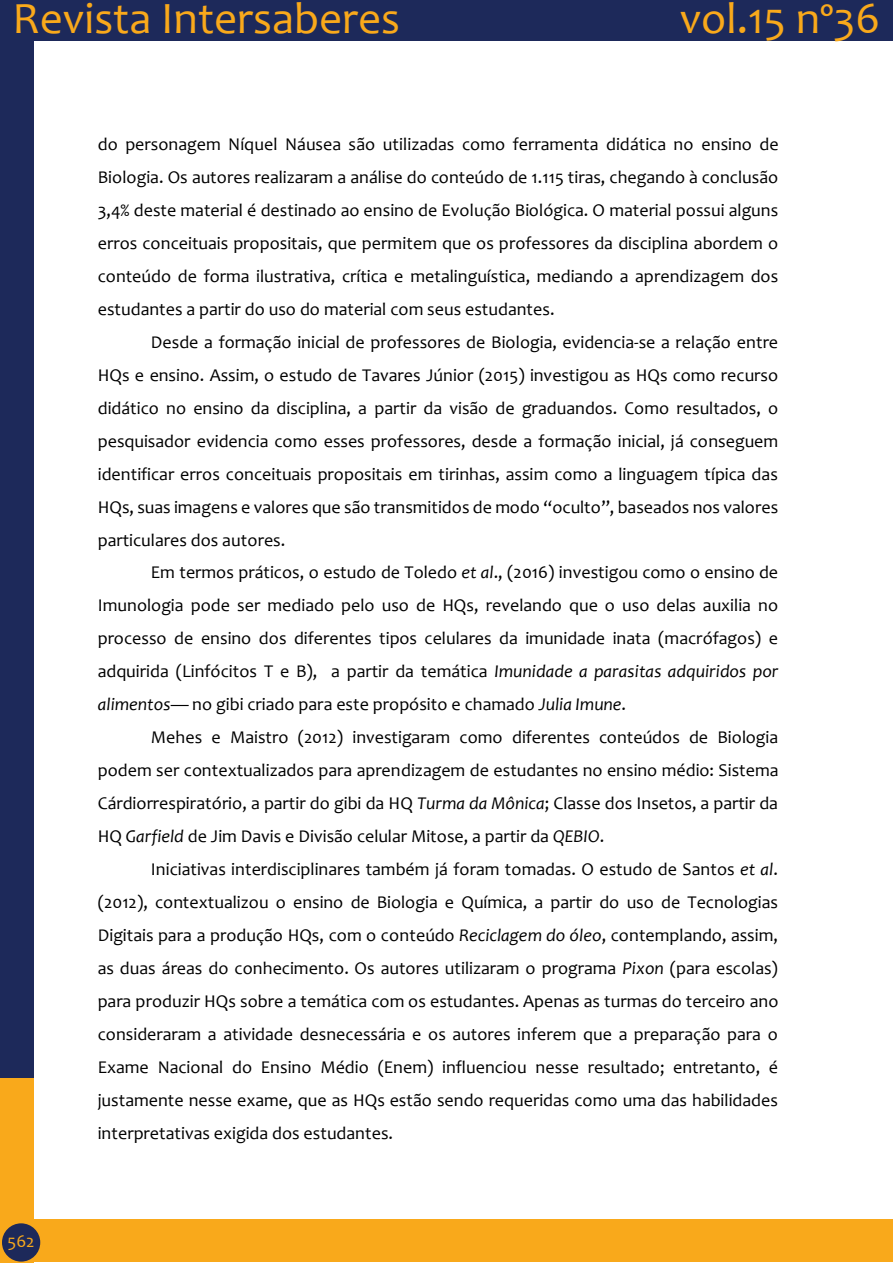
<style>
.page{position:relative;width:893px;height:1263px;background:#fff}
.page>*{position:absolute;margin:0;border:0;box-sizing:border-box;transform-origin:0 0}
.t1{font:45px "Candara";color:#f9a91b}
.t2{font:18px "Candara";color:#000}
.t3{font:18px "Candara";color:#f9a91b}
.s1{font-style:italic}
</style>
<div class="page">
<div style="left:0;top:0;width:33px;height:1081px;background:#1d295a"></div>
<div style="left:0;top:0;width:893px;height:41px;background:#1d295a"></div>
<div style="left:0;top:1078px;width:33px;height:185px;background:#f9a91b"></div>
<div style="left:21px;top:1219px;width:872px;height:43px;background:#f9a91b"></div>
<div style="left:2px;top:1223px;width:38px;height:38px;background:#1d295a;border-radius:50%"></div>
<h1 class="t1" style="left:13px;top:-9px;width:389px">Revista Intersaberes</h1>
<h1 class="t1" style="left:680px;top:-9px;width:202px">vol.15 nº36</h1>
<p class="t3" style="left:8px;top:1229px;width:29px">562</p>
<p class="t2" style="left:98px;top:133px;width:682px">do personagem Níquel Náusea são utilizadas como ferramenta didática no ensino de</p>
<p class="t2" style="left:98px;top:166px;width:682px">Biologia. Os autores realizaram a análise do conteúdo de 1.115 tiras, chegando à conclusão</p>
<p class="t2" style="left:98px;top:199px;width:682px">3,4% deste material é destinado ao ensino de Evolução Biológica. O material possui alguns</p>
<p class="t2" style="left:98px;top:232px;width:682px">erros conceituais propositais, que permitem que os professores da disciplina abordem o</p>
<p class="t2" style="left:98px;top:265px;width:682px">conteúdo de forma ilustrativa, crítica e metalinguística, mediando a aprendizagem dos</p>
<p class="t2" style="left:98px;top:298px;width:458px">estudantes a partir do uso do material com seus estudantes.</p>
<p class="t2" style="left:151px;top:330px;width:629px">Desde a formação inicial de professores de Biologia, evidencia-se a relação entre</p>
<p class="t2" style="left:98px;top:363px;width:682px">HQs e ensino. Assim, o estudo de Tavares Júnior (2015) investigou as HQs como recurso</p>
<p class="t2" style="left:98px;top:396px;width:682px">didático no ensino da disciplina, a partir da visão de graduandos. Como resultados, o</p>
<p class="t2" style="left:98px;top:429px;width:682px">pesquisador evidencia como esses professores, desde a formação inicial, já conseguem</p>
<p class="t2" style="left:98px;top:462px;width:682px">identificar erros conceituais propositais em tirinhas, assim como a linguagem típica das</p>
<p class="t2" style="left:98px;top:495px;width:682px">HQs, suas imagens e valores que são transmitidos de modo “oculto”, baseados nos valores</p>
<p class="t2" style="left:98px;top:528px;width:189px">particulares dos autores.</p>
<p class="t2" style="left:151px;top:561px;width:629px">Em termos práticos, o estudo de Toledo <span class="s1">et al</span>., (2016) investigou como o ensino de</p>
<p class="t2" style="left:98px;top:594px;width:682px">Imunologia pode ser mediado pelo uso de HQs, revelando que o uso delas auxilia no</p>
<p class="t2" style="left:98px;top:627px;width:682px">processo de ensino dos diferentes tipos celulares da imunidade inata (macrófagos) e</p>
<p class="t2" style="left:98px;top:660px;width:682px">adquirida (Linfócitos T e B), a partir da temática <span class="s1">Imunidade a parasitas adquiridos por</span></p>
<p class="t2" style="left:98px;top:693px;width:530px"><span class="s1">alimentos</span>— no gibi criado para este propósito e chamado <span class="s1">Julia Imune</span>.</p>
<p class="t2" style="left:151px;top:726px;width:629px">Mehes e Maistro (2012) investigaram como diferentes conteúdos de Biologia</p>
<p class="t2" style="left:98px;top:759px;width:682px">podem ser contextualizados para aprendizagem de estudantes no ensino médio: Sistema</p>
<p class="t2" style="left:98px;top:792px;width:682px">Cárdiorrespiratório, a partir do gibi da HQ <span class="s1">Turma da Mônica</span>; Classe dos Insetos, a partir da</p>
<p class="t2" style="left:98px;top:825px;width:508px">HQ <span class="s1">Garfield</span> de Jim Davis e Divisão celular Mitose, a partir da <span class="s1">QEBIO</span>.</p>
<p class="t2" style="left:151px;top:858px;width:629px">Iniciativas interdisciplinares também já foram tomadas. O estudo de Santos <span class="s1">et al</span>.</p>
<p class="t2" style="left:98px;top:891px;width:682px">(2012), contextualizou o ensino de Biologia e Química, a partir do uso de Tecnologias</p>
<p class="t2" style="left:98px;top:924px;width:682px">Digitais para a produção HQs, com o conteúdo <span class="s1">Reciclagem do óleo</span>, contemplando, assim,</p>
<p class="t2" style="left:98px;top:957px;width:682px">as duas áreas do conhecimento. Os autores utilizaram o programa <span class="s1">Pixon</span> (para escolas)</p>
<p class="t2" style="left:98px;top:990px;width:682px">para produzir HQs sobre a temática com os estudantes. Apenas as turmas do terceiro ano</p>
<p class="t2" style="left:98px;top:1023px;width:681px">consideraram a atividade desnecessária e os autores inferem que a preparação para o</p>
<p class="t2" style="left:98px;top:1055px;width:682px">Exame Nacional do Ensino Médio (Enem) influenciou nesse resultado; entretanto, é</p>
<p class="t2" style="left:98px;top:1088px;width:682px">justamente nesse exame, que as HQs estão sendo requeridas como uma das habilidades</p>
<p class="t2" style="left:98px;top:1121px;width:297px">interpretativas exigida dos estudantes.</p>
</div>
